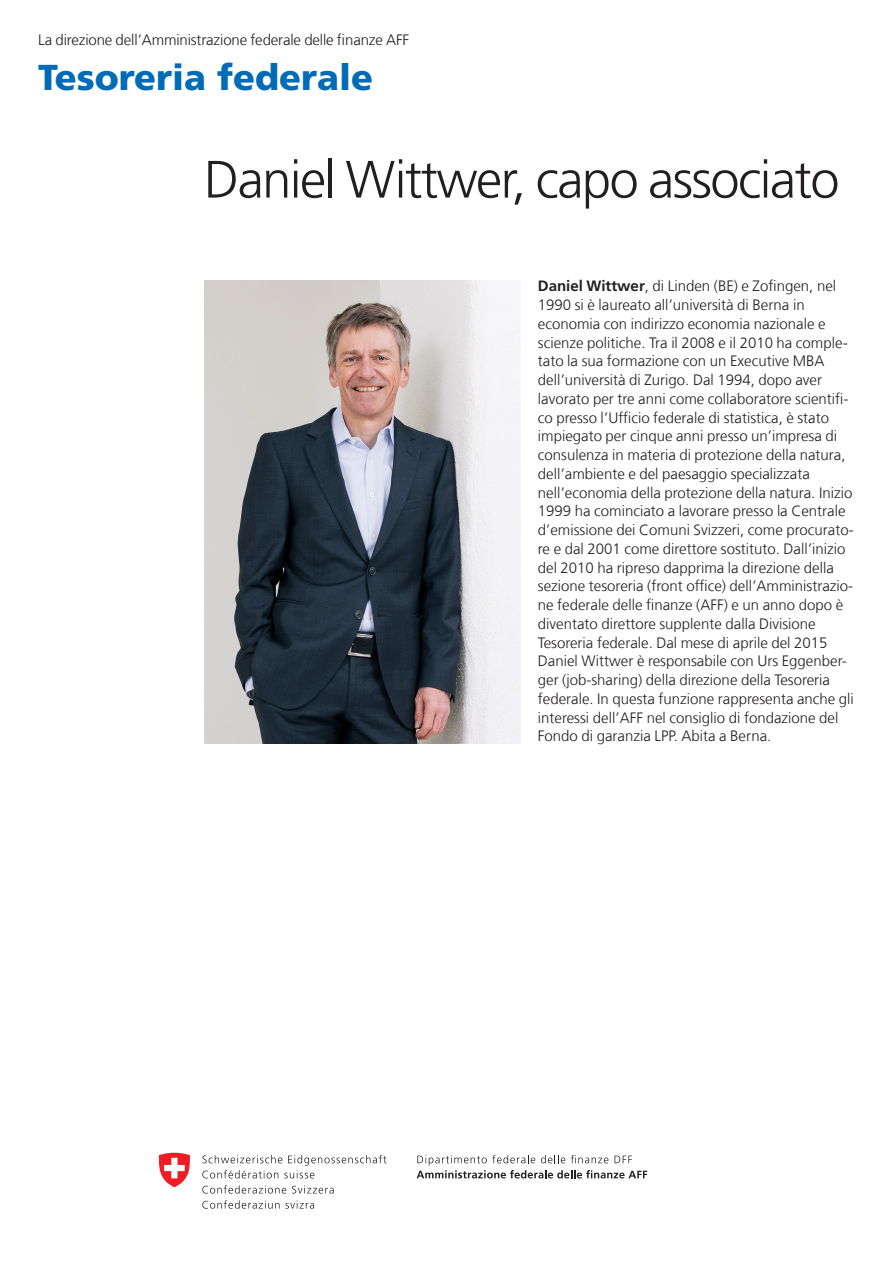
<style>
.page{position:relative;width:893px;height:1263px;background:#fff}
.page>*{position:absolute;margin:0;border:0;box-sizing:border-box;transform-origin:0 0}
.TI{font:300 52.5px "Frutiger LT Com";letter-spacing:-.03em;color:#231f20}
.Naming_A4{font:900 36px "Frutiger LT Com";color:#006bb6}
.GT{font:300 15px/18.8px "Frutiger LT Com";color:#231f20}
.Spitzmarke_Naming_A4{font:300 15px "Frutiger LT Com";letter-spacing:-.01em;color:#231f20}
.s1{font-weight:700}
</style>
<div class="page">
<svg style="left:417px;top:1155px;width:230px;height:23px"></svg>
<svg style="left:202px;top:1155px;width:184px;height:23px"></svg>
<svg style="left:202px;top:1185px;width:84px;height:8px"></svg>
<svg style="left:292px;top:1185px;width:42px;height:8px"></svg>
<svg style="left:202px;top:1200px;width:112px;height:9px"></svg>
<svg style="left:159px;top:1153px;width:31px;height:34px"></svg>
<img style="left:204px;top:281px;width:317px;height:462px">
<p class="Spitzmarke_Naming_A4" style="left:38px;top:31px;width:372px">La direzione dell’Amministrazione federale delle finanze AFF</p>
<p class="Naming_A4" style="left:38px;top:56px;width:336px">Tesoreria federale</p>
<p class="TI" style="left:204px;top:149px;width:637px">Daniel Wittwer, capo associato</p>
<p class="GT" style="left:538px;top:277px;width:318px"><span class="s1">Daniel Wittwer</span>, di Linden (BE) e Zofingen, nel 1990 si è laureato all’università di Berna in economia con indirizzo economia nazionale e scienze politiche. Tra il 2008 e il 2010 ha comple&shy;tato la sua formazione con un Executive MBA dell’università di Zurigo. Dal 1994, dopo aver lavorato per tre anni come collaboratore scientifi&shy;co presso l’Ufficio federale di statistica, è stato impiegato per cinque anni presso un’impresa di consulenza in materia di protezione della natura, dell’ambiente e del paesaggio specializzata nell’economia della protezione della natura. Inizio 1999 ha cominciato a lavorare presso la Centrale d’emissione dei Comuni Svizzeri, come procurato&shy;re e dal 2001 come direttore sostituto. Dall’inizio del 2010 ha ripreso dapprima la direzione della sezione tesoreria (front office) dell’Amministrazio&shy;ne federale delle finanze (AFF) e un anno dopo è diventato direttore supplente dalla Divisione Tesoreria federale. Dal mese di aprile del 2015<br>Daniel Wittwer è responsabile con Urs Eggenber&shy;ger (job-sharing) della direzione della Tesoreria federale. In questa funzione rappresenta anche gli interessi dell’AFF nel consiglio di fondazione del Fondo di garanzia LPP. Abita a Berna.</p>
</div>
